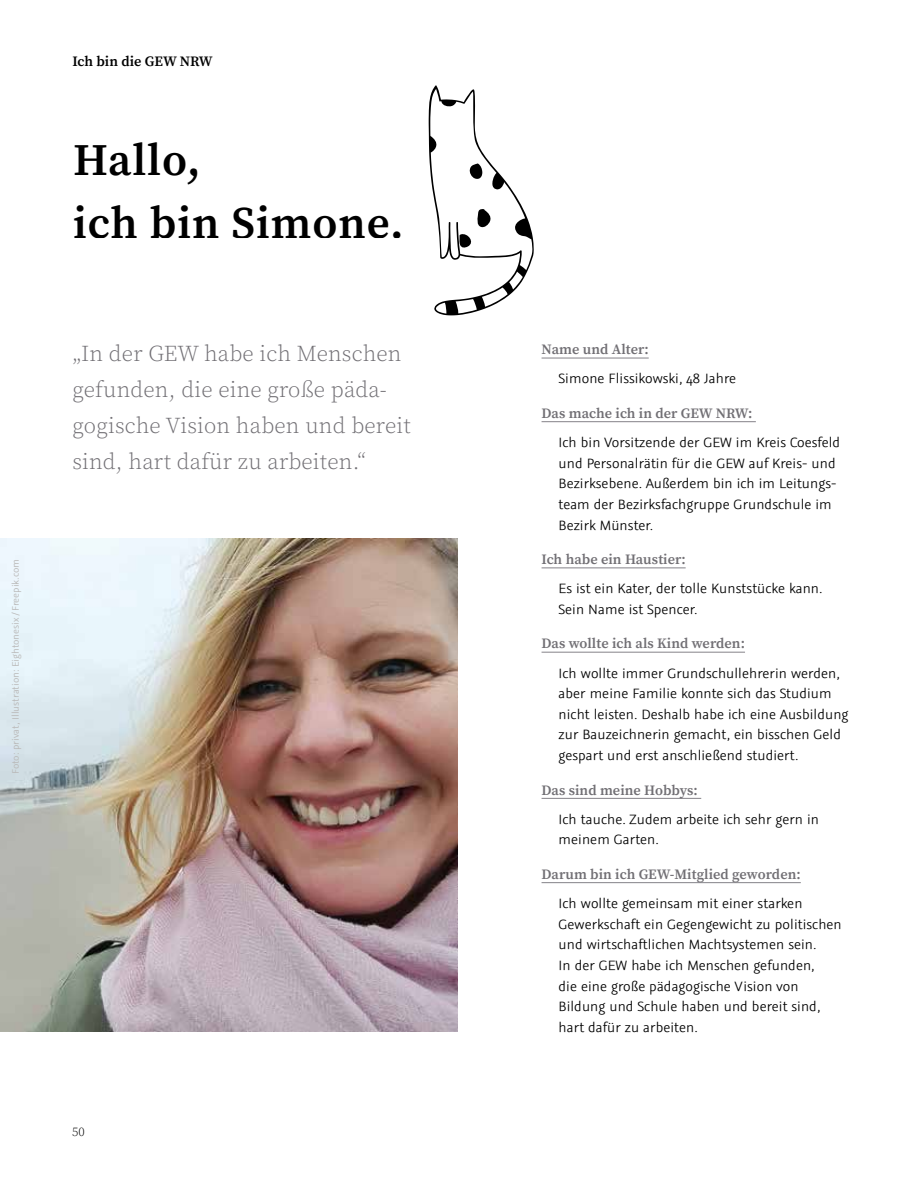
<style>
.page{position:relative;width:915px;height:1191px;background:#fff}
.page>*{position:absolute;margin:0;border:0;box-sizing:border-box;transform-origin:0 0}
.t1{font:600 45px/63px "Source Serif Pro";letter-spacing:.02em;color:#000}
.t2{font:300 22.5px/36px "Source Serif Pro";letter-spacing:.01em;color:#716f74}
.t3{font:300 15px/20.7px "Graublau Sans";letter-spacing:.01em;color:#000}
.t4{font:600 14.25px "Source Serif Pro";letter-spacing:.005em;color:#716f74}
.t5{font:600 14.25px "Source Serif Pro";letter-spacing:-.005em;color:#000}
.t6{font:300 12.75px "Source Serif Pro";color:#000}
.t7{font:10.5px "Graublau Sans";color:#b9b8b7}
</style>
<div class="page">
<hr style="left:541px;top:358px;width:107px;height:1px;background:#848288">
<hr style="left:541px;top:421px;width:214px;height:1px;background:#848288">
<hr style="left:541px;top:567px;width:144px;height:1px;background:#848288">
<hr style="left:541px;top:652px;width:203px;height:1px;background:#848288">
<hr style="left:541px;top:798px;width:160px;height:1px;background:#848288">
<hr style="left:541px;top:882px;width:259px;height:1px;background:#848288">
<img style="left:0;top:538px;width:457px;height:493px">
<svg style="left:428px;top:85px;width:105px;height:230px"></svg>
<p class="t7" style="left:9px;top:774px;width:217px;rotate:-90deg">Foto: privat, Illustration: Eightonesix / Freepik.com</p>
<p class="t5" style="left:72px;top:51px;width:142px">Ich bin die GEW NRW</p>
<h1 class="t1" style="left:73px;top:128px;width:332px">Hallo,<br>ich bin Simone.</h1>
<h2 class="t2" style="left:72px;top:336px;width:340px">„In der GEW habe ich Menschen gefunden, die eine große päda&shy;gogische Vision haben und bereit sind, hart dafür zu arbeiten.“</h2>
<p class="t6" style="left:72px;top:1123px;width:14px">50</p>
<p class="t4" style="left:541px;top:340px;width:109px">Name und Alter:</p>
<p class="t3" style="left:558px;top:368px;width:179px">Simone Flissikowski, 48 Jahre</p>
<p class="t4" style="left:541px;top:403px;width:212px">Das mache ich in der GEW NRW:</p>
<p class="t3" style="left:558px;top:432px;width:283px">Ich bin Vorsitzende der GEW im Kreis Coesfeld und Personalrätin für die GEW auf Kreis- und Bezirksebene. Außerdem bin ich im Leitungs&shy;team der Bezirksfachgruppe Grundschule im Bezirk Münster.</p>
<p class="t4" style="left:541px;top:549px;width:145px">Ich habe ein Haustier:</p>
<p class="t3" style="left:558px;top:578px;width:265px">Es ist ein Kater, der tolle Kunststücke kann.<br>Sein Name ist Spencer.</p>
<p class="t4" style="left:541px;top:634px;width:205px">Das wollte ich als Kind werden:</p>
<p class="t3" style="left:558px;top:662px;width:291px">Ich wollte immer Grundschullehrerin werden, aber meine Familie konnte sich das Studium nicht leisten. Deshalb habe ich eine Ausbildung zur Bauzeichnerin gemacht, ein bisschen Geld gespart und erst anschließend studiert.</p>
<p class="t4" style="left:541px;top:780px;width:158px">Das sind meine Hobbys:</p>
<p class="t3" style="left:558px;top:808px;width:262px">Ich tauche. Zudem arbeite ich sehr gern in meinem Garten.</p>
<p class="t4" style="left:541px;top:864px;width:261px">Darum bin ich GEW-Mitglied geworden:</p>
<p class="t3" style="left:558px;top:893px;width:284px">Ich wollte gemeinsam mit einer starken Gewerkschaft ein Gegengewicht zu politischen und wirtschaftlichen Machtsystemen sein.<br>In der GEW habe ich Menschen gefunden,<br>die eine große pädagogische Vision von Bildung und Schule haben und bereit sind, hart dafür zu arbeiten.</p>
</div>
